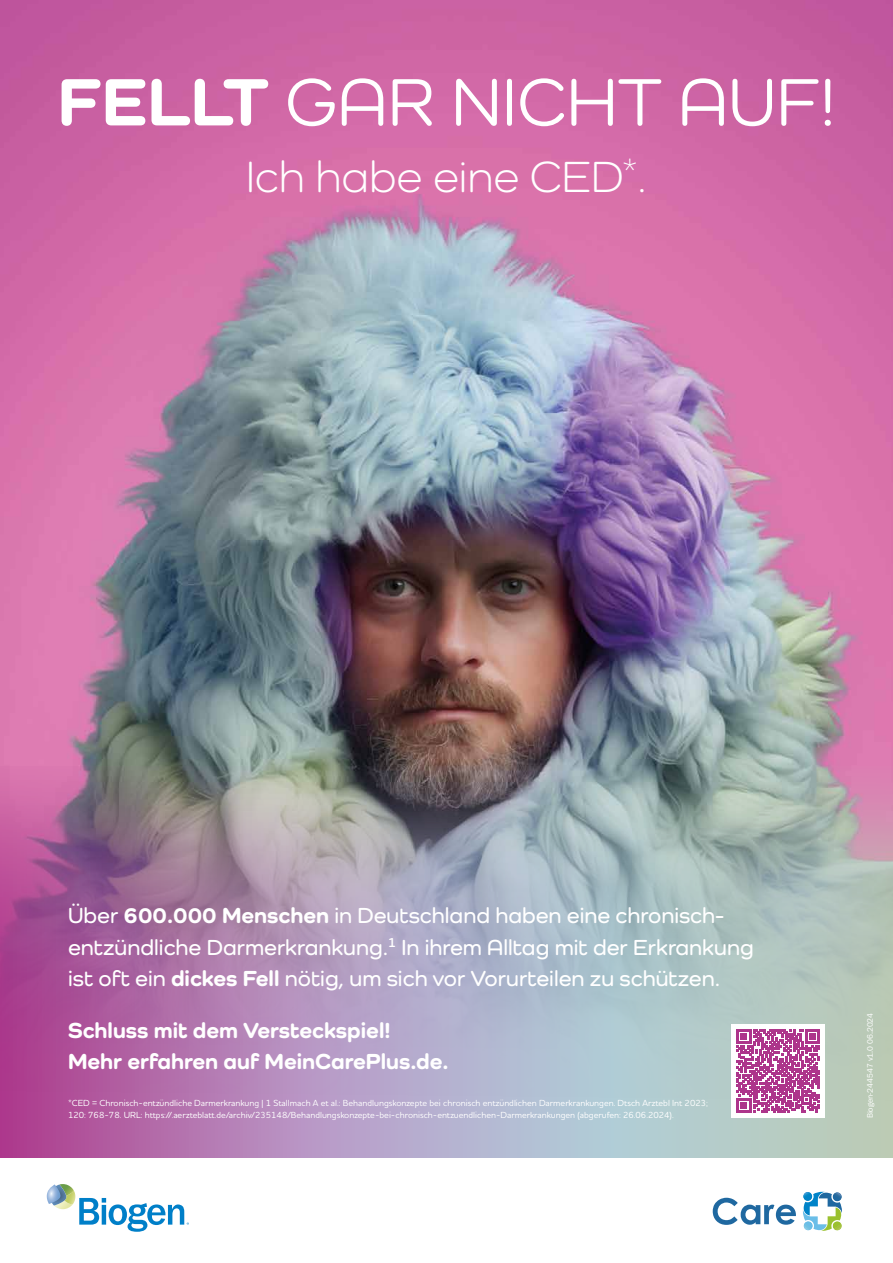
<style>
.page{position:relative;width:893px;height:1263px;background:#fff}
.page>*{position:absolute;margin:0;border:0;box-sizing:border-box;transform-origin:0 0}
.t1{font:500 69px "Como";letter-spacing:.01em;color:#fff}
.t2{font:45px "Como";color:#fff}
.t3{font:600 22.5px/31.5px "Como";color:#fff}
.t4{font:800 22.5px/31.5px "Como";color:#fff}
.t5{font:500 9px/12px "Houschka Rounded";color:#fff}
.t6{font:8.25px "Franklin Gothic URW Boo";color:#fff}
.s1{font-weight:800}
</style>
<div class="page">
<img style="left:0;top:0;width:893px;height:765px">
<img style="left:0;top:765px;width:893px;height:392px">
<svg style="left:803px;top:1192px;width:39px;height:39px"></svg>
<svg style="left:713px;top:1198px;width:83px;height:27px"></svg>
<svg style="left:47px;top:1184px;width:142px;height:48px"></svg>
<svg style="left:731px;top:1024px;width:94px;height:94px"></svg>
<h1 class="t1" style="left:58px;top:61px;width:779px"><span class="s1">FELLT</span> GAR NICHT AUF!</h1>
<h2 class="t2" style="left:246px;top:150px;width:402px">Ich habe eine CED<sup>*</sup>.</h2>
<h3 class="t3" style="left:68px;top:899px;width:687px">Über <span class="s1">600.000 Menschen</span> in Deutschland haben eine chronisch&shy;entzündliche Darmerkrankung.<sup>1</sup> In ihrem Alltag mit der Erkrankung ist oft ein <span class="s1">dickes Fell</span> nötig, um sich vor Vorurteilen zu schützen.</h3>
<h3 class="t4" style="left:68px;top:1014px;width:382px">Schluss mit dem Versteckspiel!<br>Mehr erfahren auf MeinCarePlus.de.</h3>
<p class="t5" style="left:68px;top:1097px;width:641px">*CED = Chronisch-entzündliche Darmerkrankung | 1 Stallmach A et al.: Behandlungskonzepte bei chronisch entzündlichen Darmerkrankungen. Dtsch Arztebl Int 2023;<br>120: 768-78. URL: https://.aerzteblatt.de/archiv/235148/Behandlungskonzepte-bei-chronisch-entzuendlichen-Darmerkrankungen (abgerufen: 26.06.2024).</p>
<p class="t6" style="left:865px;top:1118px;width:107px;rotate:-90deg">Biogen-244547 v1.0 06.2024</p>
</div>
